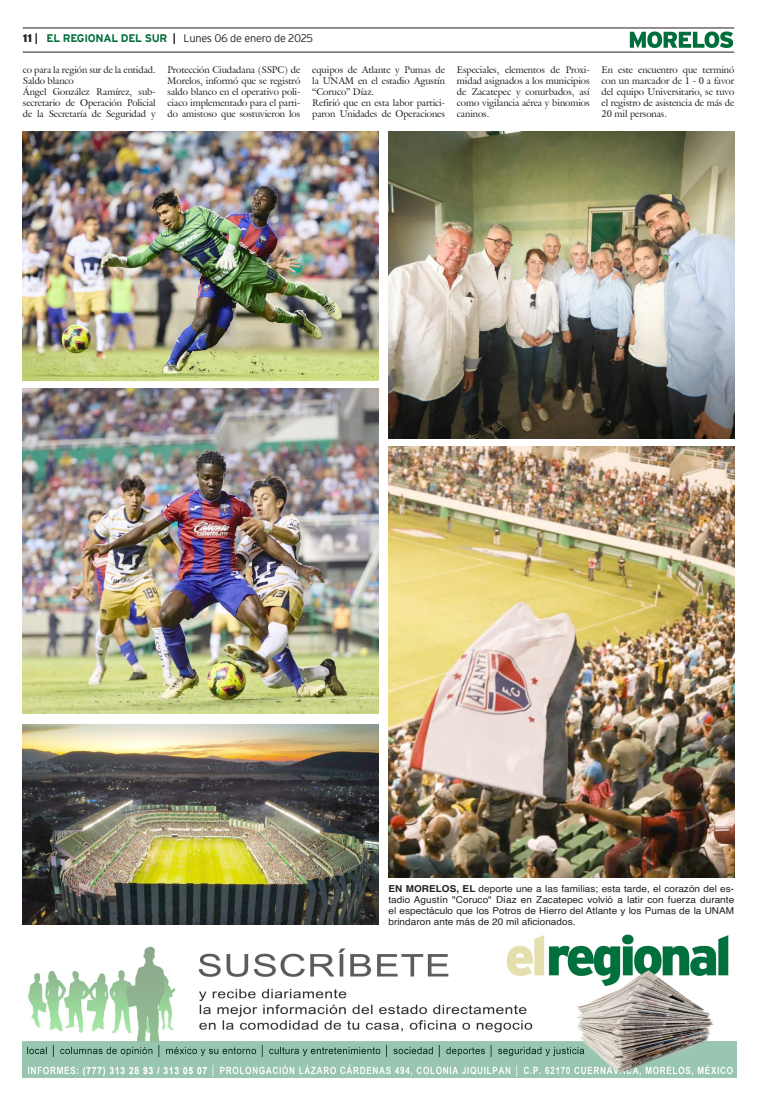
<style>
.page{position:relative;width:757px;height:1106px;background:#fff}
.page>*{position:absolute;margin:0;border:0;box-sizing:border-box;transform-origin:0 0}
.t1{font:300 11px "Interstate";letter-spacing:-.025em;color:#231f20}
.t2{font:9.5px/11px "Galliard IT Cby BT";letter-spacing:-.005em;color:#231f20;text-align:justify}
.Pie_de_foto{font:9.5px/11px "Helvetica";letter-spacing:.005em;color:#231f20;text-align:justify;scale:1.05 1}
.s1{font-weight:900}
.s2{font-weight:700}
.s3{font-weight:700;color:#006f3c}
</style>
<div class="page">
<hr style="left:23px;top:28px;width:711px;height:1px;background:#231f20">
<hr style="left:23px;top:52px;width:711px;height:1px;background:#231f20">
<svg style="left:630px;top:31px;width:103px;height:17px"></svg>
<img style="left:23px;top:724px;width:355px;height:200px">
<img style="left:23px;top:132px;width:356px;height:248px">
<img style="left:23px;top:388px;width:356px;height:325px">
<img style="left:388px;top:446px;width:346px;height:431px">
<img style="left:388px;top:132px;width:346px;height:306px">
<img style="left:23px;top:934px;width:714px;height:143px">
<p class="t1" style="left:23px;top:32px;width:292px"><span class="s1">11</span> <span class="s2">|</span> <span class="s3">EL REGIONAL DEL SUR</span> <span class="s2">|</span> Lunes 06 de enero de 2025</p>
<p class="t2" style="left:23px;top:64px;width:134px">co para la región sur de la entidad.</p>
<p class="t2" style="left:23px;top:75px;width:52px">Saldo blanco</p>
<p class="t2" style="left:23px;top:86px;width:134px">Ángel González Ramírez, sub&shy;secretario de Operación Policial de la Secretaría de Seguridad y</p>
<p class="t2" style="left:168px;top:64px;width:134px">Protección Ciudadana (SSPC) de Morelos, informó que se registró saldo blanco en el operativo poli&shy;ciaco implementado para el parti&shy;do amistoso que sostuvieron los</p>
<p class="t2" style="left:312px;top:64px;width:134px">equipos de Atlante y Pumas de la UNAM en el estadio Agustín “Coruco” Díaz.</p>
<p class="t2" style="left:312px;top:97px;width:134px">Refirió que en esta labor partici&shy;paron Unidades de Operaciones</p>
<p class="t2" style="left:457px;top:64px;width:134px">Especiales, elementos de Proxi&shy;midad asignados a los municipios de Zacatepec y conurbados, así como vigilancia aérea y binomios caninos.</p>
<p class="t2" style="left:602px;top:64px;width:134px">En este encuentro que terminó con un marcador de 1 - 0 a favor del equipo Universitario, se tuvo el registro de asistencia de más de 20 mil personas.</p>
<p class="Pie_de_foto" style="left:388px;top:883px;width:331px"><span class="s2">EN MORELOS, EL</span> deporte une a las familias; esta tarde, el corazón del es&shy;tadio Agustín "Coruco" Díaz en Zacatepec volvió a latir con fuerza durante el espectáculo que los Potros de Hierro del Atlante y los Pumas de la UNAM brindaron ante más de 20 mil aficionados.</p>
</div>
